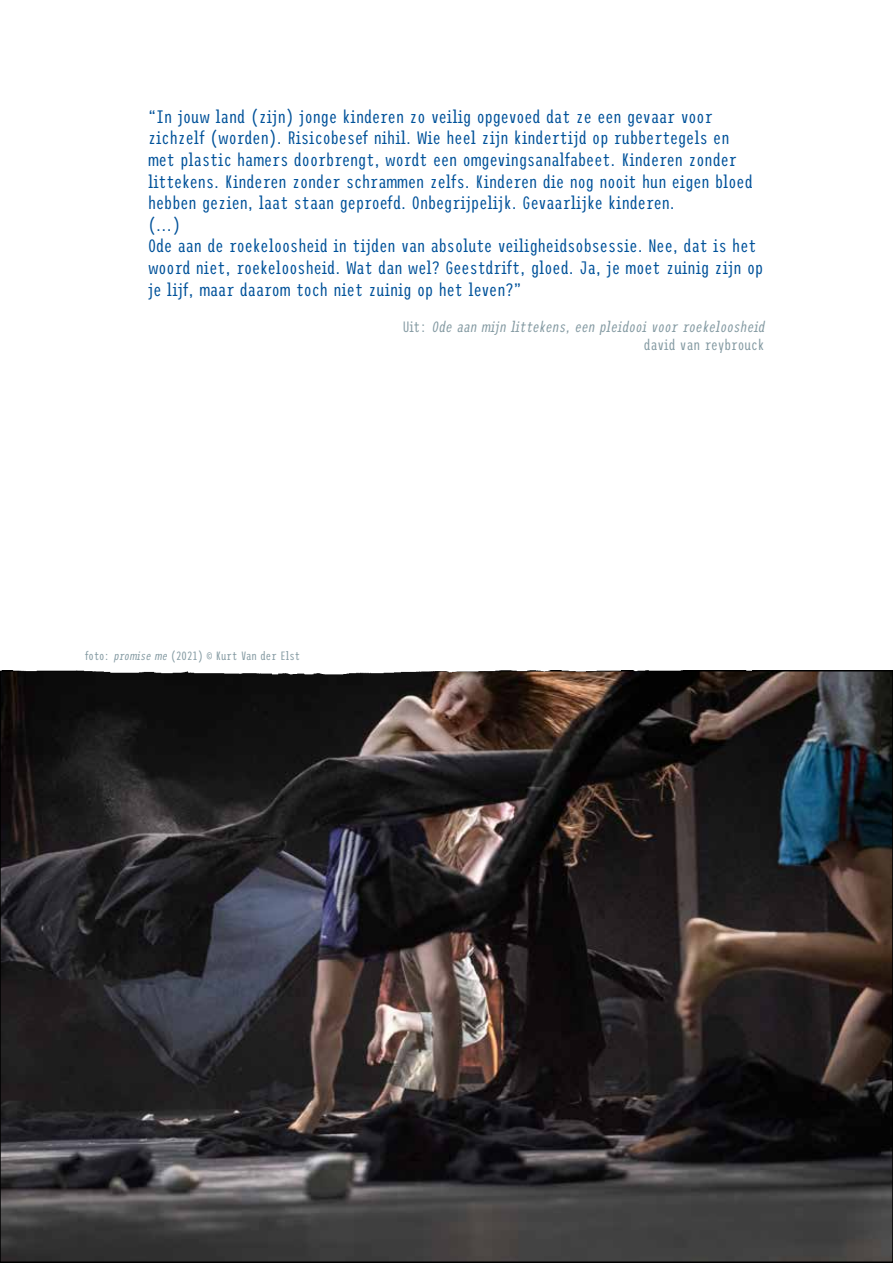
<style>
.page{position:relative;width:893px;height:1263px;background:#fff}
.page>*{position:absolute;margin:0;border:0;box-sizing:border-box;transform-origin:0 0}
.t1{font:300 18px/21.6px "Trispace Condensed";color:#00529a}
.t2{font:italic 300 15px/18px "Trispace Condensed";color:#859ba3;text-align:right}
.t3{font:300 12px "Trispace Condensed";color:#859ba3}
.s1{font-style:normal}
.s2{font-style:italic}
</style>
<div class="page">
<img style="left:3px;top:749px;width:887px;height:511px">
<img style="left:0;top:670px;width:893px;height:79px">
<p class="t1" style="left:148px;top:104px;width:617px">“In jouw land (zijn) jonge kinderen zo veilig opgevoed dat ze een gevaar voor zichzelf (worden). Risicobesef nihil. Wie heel zijn kindertijd op rubbertegels en<br>met plastic hamers doorbrengt, wordt een omgevingsanalfabeet. Kinderen zonder littekens. Kinderen zonder schrammen zelfs. Kinderen die nog nooit hun eigen bloed hebben gezien, laat staan geproefd. Onbegrijpelijk. Gevaarlijke kinderen.<br>(...)<br>Ode aan de roekeloosheid in tijden van absolute veiligheidsobsessie. Nee, dat is het woord niet, roekeloosheid. Wat dan wel? Geestdrift, gloed. Ja, je moet zuinig zijn op je lijf, maar daarom toch niet zuinig op het leven?”</p>
<p class="t2" style="left:403px;top:316px;width:367px"><span class="s1">U i t :</span> Ode aan mijn littekens, een pleidooi voor roekeloosheid <span class="s1">david van reybrouck</span></p>
<p class="t3" style="left:85px;top:646px;width:217px">foto: <span class="s2">promise me</span> (2021) © Kurt Van der Elst</p>
</div>
